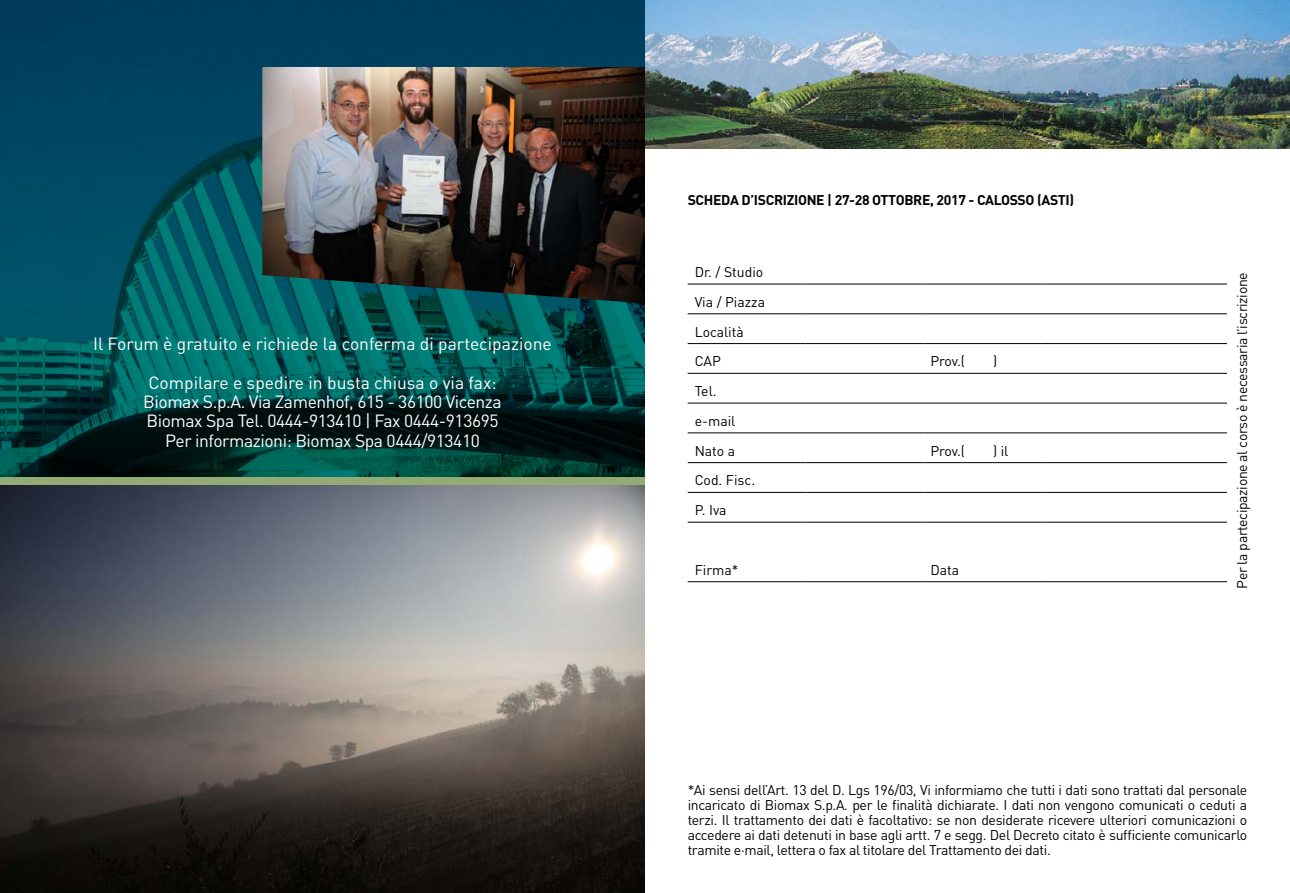
<style>
.page{position:relative;width:1290px;height:893px;background:#fff}
.page>*{position:absolute;margin:0;border:0;box-sizing:border-box;transform-origin:0 0}
.t1{font:17.5px "DIN";letter-spacing:-.025em;color:#fff}
.t2{font:17.5px "DIN";color:#fff}
.t3{font:14px/14.9px "DIN";letter-spacing:-.025em;color:#000;text-align:justify}
.t4{font:700 14px "DIN";letter-spacing:-.025em;color:#000}
.t5{font:14px "DIN";color:#000}
</style>
<div class="page">
<svg style="left:0;top:0;width:645px;height:477px;background:#004652"></svg>
<img style="left:645px;top:0;width:645px;height:149px">
<hr style="left:688px;top:284px;width:117px;height:1px;background:#000">
<hr style="left:805px;top:284px;width:118px;height:1px;background:#000">
<hr style="left:923px;top:284px;width:118px;height:1px;background:#000">
<hr style="left:1041px;top:284px;width:186px;height:1px;background:#000">
<hr style="left:688px;top:313px;width:117px;height:1px;background:#000">
<hr style="left:805px;top:313px;width:118px;height:1px;background:#000">
<hr style="left:923px;top:313px;width:118px;height:1px;background:#000">
<hr style="left:1041px;top:313px;width:186px;height:1px;background:#000">
<hr style="left:688px;top:343px;width:117px;height:1px;background:#000">
<hr style="left:805px;top:343px;width:118px;height:1px;background:#000">
<hr style="left:923px;top:343px;width:118px;height:1px;background:#000">
<hr style="left:1041px;top:343px;width:186px;height:1px;background:#000">
<hr style="left:688px;top:373px;width:117px;height:1px;background:#000">
<hr style="left:805px;top:373px;width:118px;height:1px;background:#000">
<hr style="left:923px;top:373px;width:118px;height:1px;background:#000">
<hr style="left:1041px;top:373px;width:186px;height:1px;background:#000">
<hr style="left:688px;top:403px;width:117px;height:1px;background:#000">
<hr style="left:805px;top:403px;width:118px;height:1px;background:#000">
<hr style="left:923px;top:403px;width:118px;height:1px;background:#000">
<hr style="left:1041px;top:403px;width:186px;height:1px;background:#000">
<hr style="left:688px;top:432px;width:117px;height:1px;background:#000">
<hr style="left:805px;top:432px;width:118px;height:1px;background:#000">
<hr style="left:923px;top:432px;width:118px;height:1px;background:#000">
<hr style="left:1041px;top:432px;width:186px;height:1px;background:#000">
<hr style="left:688px;top:462px;width:117px;height:1px;background:#000">
<hr style="left:805px;top:462px;width:118px;height:1px;background:#000">
<hr style="left:923px;top:462px;width:118px;height:1px;background:#000">
<hr style="left:1041px;top:462px;width:186px;height:1px;background:#000">
<hr style="left:688px;top:492px;width:117px;height:1px;background:#000">
<hr style="left:805px;top:492px;width:118px;height:1px;background:#000">
<hr style="left:923px;top:492px;width:118px;height:1px;background:#000">
<hr style="left:1041px;top:492px;width:186px;height:1px;background:#000">
<hr style="left:688px;top:522px;width:117px;height:1px;background:#000">
<hr style="left:805px;top:522px;width:118px;height:1px;background:#000">
<hr style="left:923px;top:522px;width:118px;height:1px;background:#000">
<hr style="left:1041px;top:522px;width:186px;height:1px;background:#000">
<hr style="left:688px;top:581px;width:117px;height:1px;background:#000">
<hr style="left:805px;top:581px;width:118px;height:1px;background:#000">
<hr style="left:923px;top:581px;width:118px;height:1px;background:#000">
<hr style="left:1041px;top:581px;width:186px;height:1px;background:#000">
<img style="left:0;top:485px;width:645px;height:408px">
<img style="left:262px;top:67px;width:383px;height:236px">
<div style="left:0;top:477px;width:645px;height:8px;background:#93ab74"></div>
<p class="t2" style="left:93px;top:333px;width:460px">Il Forum è gratuito e richiede la conferma di partecipazione</p>
<p class="t2" style="left:148px;top:372px;width:350px">Compilare e spedire in busta chiusa o via fax:</p>
<p class="t1" style="left:143px;top:391px;width:360px">Biomax S.p.A. Via Zamenhof, 615 - 36100 Vicenza</p>
<p class="t1" style="left:146px;top:410px;width:354px">Biomax Spa Tel. 0444-913410 | Fax 0444-913695</p>
<p class="t1" style="left:165px;top:429px;width:316px">Per informazioni: Biomax Spa 0444/913410</p>
<p class="t4" style="left:688px;top:191px;width:388px">SCHEDA D’ISCRIZIONE | 27-28 OTTOBRE, 2017 - CALOSSO (ASTI)</p>
<p class="t5" style="left:695px;top:263px;width:70px">Dr. / Studio</p>
<p class="t5" style="left:695px;top:293px;width:72px">Via / Piazza</p>
<p class="t5" style="left:695px;top:323px;width:51px">Località</p>
<p class="t3" style="left:695px;top:354px;width:28px">CAP</p>
<p class="t3" style="left:930px;top:354px;width:36px">Prov.(</p>
<p class="t3" style="left:993px;top:354px;width:6px">)</p>
<p class="t3" style="left:695px;top:383px;width:23px">Tel.</p>
<p class="t3" style="left:695px;top:413px;width:42px">e-mail</p>
<p class="t3" style="left:695px;top:443px;width:42px">Nato a</p>
<p class="t3" style="left:930px;top:443px;width:36px">Prov.(</p>
<p class="t3" style="left:993px;top:443px;width:17px">) il</p>
<p class="t3" style="left:695px;top:473px;width:62px">Cod. Fisc.</p>
<p class="t3" style="left:695px;top:502px;width:33px">P. Iva</p>
<p class="t3" style="left:695px;top:562px;width:45px">Firma*</p>
<p class="t3" style="left:930px;top:562px;width:30px">Data</p>
<p class="t3" style="left:1234px;top:589px;width:318px;rotate:-90deg">Per la partecipazione al corso è necessaria l’iscrizione</p>
<p class="t3" style="left:688px;top:782px;width:561px">*Ai sensi dell’Art. 13 del D. Lgs 196/03, Vi informiamo che tutti i dati sono trattati dal personale incaricato di Biomax S.p.A. per le finalità dichiarate. I dati non vengono comunicati o ceduti a terzi. Il trattamento dei dati è facoltativo: se non desiderate ricevere ulteriori comunicazioni o accedere ai dati detenuti in base agli artt. 7 e segg. Del Decreto citato è sufficiente comunicarlo tramite e·mail, lettera o fax al titolare del Trattamento dei dati.</p>
</div>
